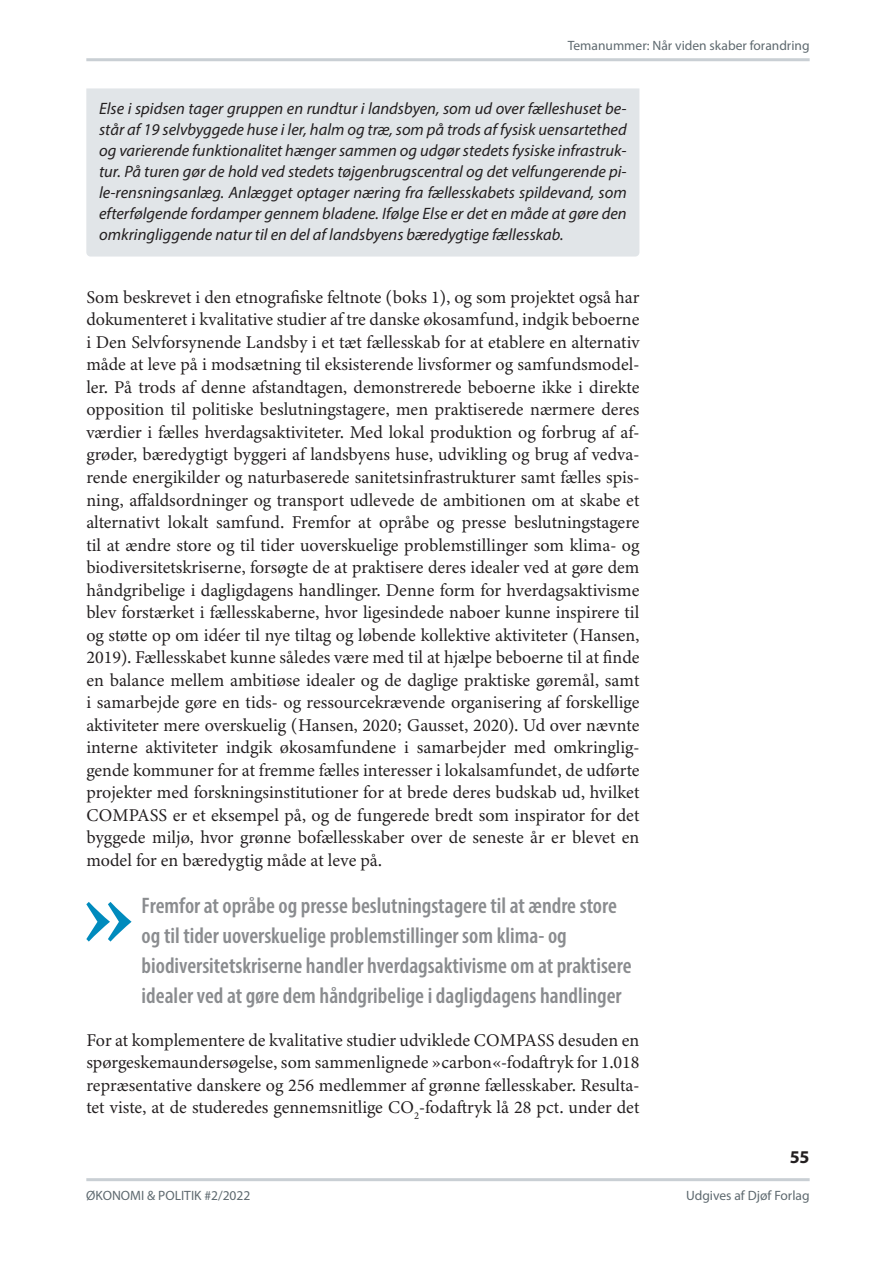
<style>
.page{position:relative;width:896px;height:1266px;background:#fff}
.page>*{position:absolute;margin:0;border:0;box-sizing:border-box;transform-origin:0 0}
.t1{font:600 condensed 22.5px/30px "Myriad Pro";color:#8a8c8f}
.t2{font:18px/22.5px "Minion 3";color:#231f20;text-align:justify}
.t3{font:700 18px "Myriad Pro";color:#231f20}
.t4{font:italic 16.5px/21px "Myriad Pro";color:#231f20;text-align:justify}
.t5{font:13.5px "Myriad Pro";color:#5e696f}
</style>
<div class="page">
<hr style="left:86px;top:1178px;width:723px;height:3px;background:#c9cfd4">
<hr style="left:86px;top:58px;width:723px;height:3px;background:#c9cfd4">
<div style="left:86px;top:88px;width:553px;height:168px;background:#e1e5e8"></div>
<svg style="left:86px;top:902px;width:45px;height:39px"></svg>
<p class="t5" style="left:567px;top:37px;width:243px">Temanummer: Når viden skaber forandring</p>
<p class="t4" style="left:99px;top:97px;width:529px">Else i spidsen tager gruppen en rundtur i landsbyen, som ud over fælleshuset be&shy;står af 19 selvbyggede huse i ler, halm og træ, som på trods af fysisk uensartethed og varierende funktionalitet hænger sammen og udgør stedets fysiske infrastruk&shy;tur. På turen gør de hold ved stedets tøjgenbrugscentral og det velfungerende pi&shy;le-rensningsanlæg. Anlægget optager næring fra fællesskabets spildevand, som efterfølgende fordamper gennem bladene. Ifølge Else er det en måde at gøre den omkringliggende natur til en del af landsbyens bæredygtige fællesskab.</p>
<p class="t2" style="left:86px;top:286px;width:554px">Som beskrevet i den etnografiske feltnote (boks 1), og som projektet også har dokumenteret i kvalitative studier af tre danske økosamfund, indgik beboerne i Den Selvforsynende Landsby i et tæt fællesskab for at etablere en alternativ måde at leve på i modsætning til eksisterende livsformer og samfundsmodel&shy;ler. På trods af denne afstandtagen, demonstrerede beboerne ikke i direkte opposition til politiske beslutningstagere, men praktiserede nærmere deres værdier i fælles hverdagsaktiviteter. Med lokal produktion og forbrug af af&shy;grøder, bæredygtigt byggeri af landsbyens huse, udvikling og brug af vedva&shy;rende energikilder og naturbaserede sanitetsinfrastrukturer samt fælles spis&shy;ning, affaldsordninger og transport udlevede de ambitionen om at skabe et alternativt lokalt samfund. Fremfor at opråbe og presse beslutningstagere til at ændre store og til tider uoverskuelige problemstillinger som klima- og biodiversitetskriserne, forsøgte de at praktisere deres idealer ved at gøre dem håndgribelige i dagligdagens handlinger. Denne form for hverdagsaktivisme blev forstærket i fællesskaberne, hvor ligesindede naboer kunne inspirere til og støtte op om idéer til nye tiltag og løbende kollektive aktiviteter (Hansen, 2019). Fællesskabet kunne således være med til at hjælpe beboerne til at finde en balance mellem ambitiøse idealer og de daglige praktiske gøremål, samt i samarbejde gøre en tids- og ressourcekrævende organisering af forskellige aktiviteter mere overskuelig (Hansen, 2020; Gausset, 2020). Ud over nævnte interne aktiviteter indgik økosamfundene i samarbejder med omkringlig&shy;gende kommuner for at fremme fælles interesser i lokalsamfundet, de udførte projekter med forskningsinstitutioner for at brede deres budskab ud, hvilket COMPASS er et eksempel på, og de fungerede bredt som inspirator for det byggede miljø, hvor grønne bofællesskaber over de seneste år er blevet en model for en bæredygtig måde at leve på.</p>
<p class="t1" style="left:142px;top:889px;width:491px">Fremfor at opråbe og presse beslutningstagere til at ændre store og til tider uoverskuelige problemstillinger som klima- og biodiversitetskriserne handler hverdagsaktivisme om at praktisere idealer ved at gøre dem håndgribelige i dagligdagens handlinger</p>
<p class="t2" style="left:86px;top:1028px;width:554px">For at komplementere de kvalitative studier udviklede COMPASS desuden en spørgeskemaundersøgelse, som sammenlignede »carbon«-fodaftryk for 1.018 repræsentative danskere og 256 medlemmer af grønne fællesskaber. Resulta&shy;tet viste, at de studeredes gennemsnitlige CO<sub>2</sub>-fodaftryk lå 28 pct. under det</p>
<p class="t3" style="left:789px;top:1144px;width:21px">55</p>
<p class="t5" style="left:86px;top:1187px;width:166px">ØKONOMI &amp; POLITIK #2/2022</p>
<p class="t5" style="left:686px;top:1187px;width:125px">Udgives af Djøf Forlag</p>
</div>
